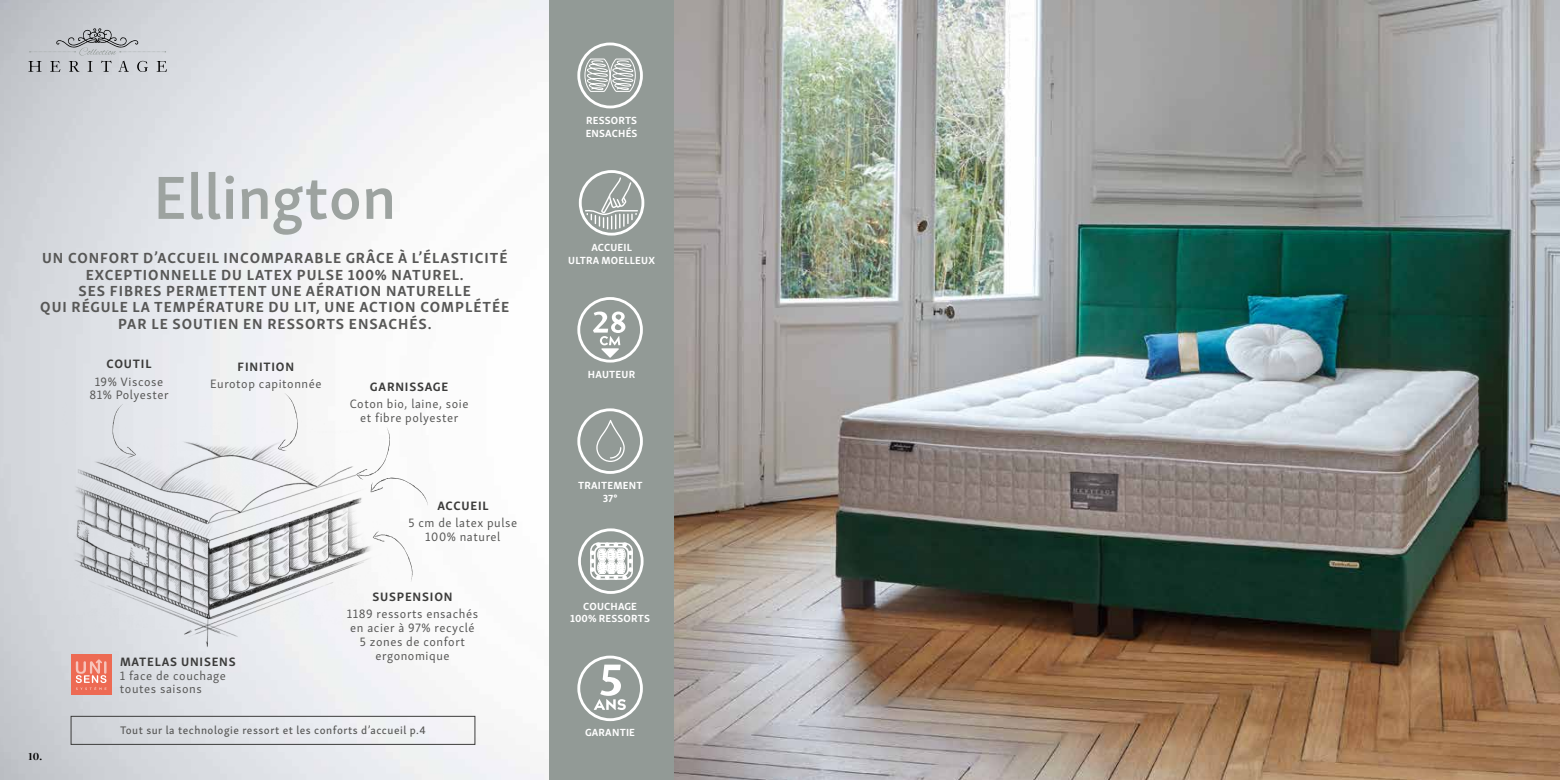
<style>
.page{position:relative;width:1560px;height:780px;background:#fff}
.page>*{position:absolute;margin:0;border:0;box-sizing:border-box;transform-origin:0 0}
.t1{font:600 62.5px "Skolar Sans PE";color:#9da3a0}
.t2{font:700 15px/16.2px "Skolar Sans PE";letter-spacing:.065em;color:#575756;text-align:center}
.t3{font:12.5px/13.8px "Skolar Sans PE";letter-spacing:.045em;color:#575756;text-align:center}
.t4{font:700 12.5px "Skolar Sans PE";letter-spacing:.065em;color:#3c3c3b}
.t5{font:12.5px/12.5px "Charlotte Sans Book Plain";color:#fff}
.t6{font:11.25px "Skolar Sans PE Me";letter-spacing:.045em;color:#575756}
.t7{font:700 10.62px/12.5px "Skolar Sans PE";letter-spacing:.02em;color:#fff;text-align:center}
.t8{font:700 10px "Playfair Display";color:#000}
</style>
<div class="page">
<img style="left:0;top:0;width:549px;height:780px">
<div style="left:71px;top:716px;width:404px;height:28px;border:1px solid #3c3c3b"></div>
<img style="left:673px;top:0;width:886px;height:780px">
<div style="left:549px;top:0;width:124px;height:780px;background:#929a96"></div>
<svg style="left:577px;top:655px;width:65px;height:66px"></svg>
<svg style="left:577px;top:297px;width:65px;height:65px"></svg>
<img style="left:61px;top:401px;width:336px;height:256px">
<svg style="left:28px;top:61px;width:14px;height:11px"></svg>
<svg style="left:50px;top:61px;width:10px;height:11px"></svg>
<svg style="left:69px;top:61px;width:10px;height:11px"></svg>
<svg style="left:88px;top:61px;width:5px;height:11px"></svg>
<svg style="left:101px;top:61px;width:11px;height:11px"></svg>
<svg style="left:118px;top:61px;width:11px;height:11px"></svg>
<svg style="left:137px;top:61px;width:11px;height:11px"></svg>
<svg style="left:157px;top:61px;width:10px;height:11px"></svg>
<svg style="left:29px;top:28px;width:137px;height:27px;background:#bcbfc3"></svg>
<svg style="left:577px;top:408px;width:65px;height:66px"></svg>
<svg style="left:356px;top:427px;width:73px;height:79px"></svg>
<svg style="left:112px;top:404px;width:24px;height:53px"></svg>
<svg style="left:373px;top:531px;width:40px;height:51px"></svg>
<svg style="left:278px;top:393px;width:20px;height:58px"></svg>
<div style="left:577px;top:43px;width:65px;height:65px;border:3px solid #fff;border-radius:50%"></div>
<svg style="left:584px;top:58px;width:52px;height:34px"></svg>
<svg style="left:578px;top:170px;width:66px;height:65px"></svg>
<svg style="left:578px;top:528px;width:65px;height:66px"></svg>
<div style="left:71px;top:654px;width:40px;height:40px;background:#ed6a53"></div>
<svg style="left:76px;top:659px;width:30px;height:31px"></svg>
<h1 class="t1" style="left:153px;top:148px;width:245px">Ellington</h1>
<p class="t2" style="left:40px;top:249px;width:470px">UN CONFORT D’ACCUEIL INCOMPARABLE GRÂCE À L’ÉLASTICITÉ EXCEPTIONNELLE DU LATEX PULSE 100% NATUREL.<br>SES FIBRES PERMETTENT UNE AÉRATION NATURELLE<br>QUI RÉGULE LA TEMPÉRATURE DU LIT, UNE ACTION COMPLÉTÉE PAR LE SOUTIEN EN RESSORTS ENSACHÉS.</p>
<p class="t4" style="left:107px;top:354px;width:46px">COUTIL</p>
<p class="t3" style="left:89px;top:373px;width:81px">19% Viscose<br>81% Polyester</p>
<p class="t4" style="left:238px;top:356px;width:58px">FINITION</p>
<p class="t3" style="left:210px;top:376px;width:113px">Eurotop capitonnée</p>
<p class="t4" style="left:370px;top:376px;width:80px">GARNISSAGE</p>
<p class="t3" style="left:350px;top:396px;width:120px">Coton bio, laine, soie et fibre polyester</p>
<p class="t4" style="left:120px;top:651px;width:117px">MATELAS UNISENS</p>
<p class="t3" style="left:120px;top:667px;width:108px;text-align:left">1 face de couchage toutes saisons</p>
<p class="t4" style="left:437px;top:495px;width:53px">ACCUEIL</p>
<p class="t3" style="left:408px;top:514px;width:110px">5 cm de latex pulse<br>100% naturel</p>
<p class="t4" style="left:372px;top:586px;width:82px">SUSPENSION</p>
<p class="t3" style="left:347px;top:606px;width:133px">1189 ressorts ensachés en acier à 97% recyclé<br>5 zones de confort ergonomique</p>
<p class="t8" style="left:28px;top:749px;width:15px">10.</p>
<p class="t6" style="left:120px;top:721px;width:307px">Tout sur la technologie ressort et les conforts d’accueil p.4</p>
<p class="t5" style="left:587px;top:113px;width:47px">Ressorts ensachés</p>
<p class="t7" style="left:585px;top:113px;width:53px;text-align:left">RESSORTS<br>ENSACHÉS</p>
<p class="t7" style="left:568px;top:240px;width:88px">ACCUEIL<br>ULTRA MOELLEUX</p>
<p class="t7" style="left:588px;top:367px;width:49px">HAUTEUR</p>
<p class="t7" style="left:578px;top:478px;width:66px">TRAITEMENT<br>37°</p>
<p class="t7" style="left:570px;top:598px;width:81px">COUCHAGE<br>100% RESSORTS</p>
<p class="t7" style="left:585px;top:725px;width:51px">GARANTIE</p>
</div>
